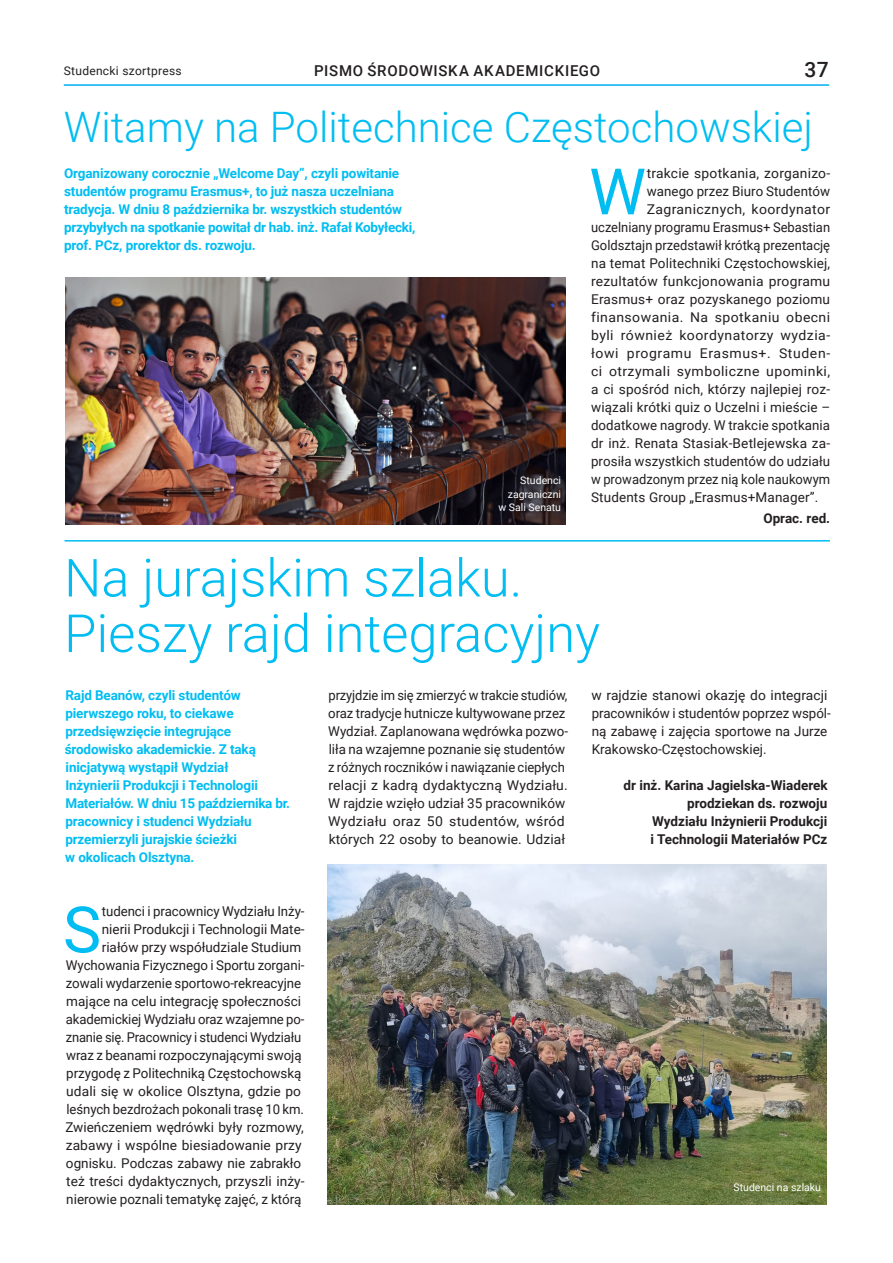
<style>
.page{position:relative;width:893px;height:1263px;background:#fff}
.page>*{position:absolute;margin:0;border:0;box-sizing:border-box;transform-origin:0 0}
._1__Tekst_akapitowy{font:64.2px "Roboto";color:#01bdf2}
.Nagłówek_1_st{font:300 52.5px/55.5px "Roboto";color:#01bdf2}
.Nagłówek_1_st-2{font:300 42px "Roboto";color:#01bdf2}
.t1{font:500 21px "Roboto";color:#231f20}
.t2{font:500 15px "Roboto";letter-spacing:.045em;color:#231f20}
._1__Tekst_akapitowy-2{font:13.5px/18px "Roboto";color:#231f20;text-align:right}
.Lead{font:700 13.5px/18px "Roboto";letter-spacing:-.01em;color:#01bdf2}
._1__Tekst_akapitowy-3{font:13.5px/18px "Roboto";color:#231f20;scale:.96 1}
.Autor{font:700 13.5px/18px "Roboto";color:#231f20}
._1__Tekst_akapitowy-4{font:13.5px "Roboto";letter-spacing:.03em;color:#231f20;scale:1.04 1}
._1__Tekst_akapitowy-5{font:13.5px "Roboto";letter-spacing:.035em;color:#231f20;scale:1.04 1}
._1__Tekst_akapitowy-6{font:13.5px "Roboto";letter-spacing:.04em;color:#231f20;scale:1.04 1}
._1__Tekst_akapitowy-7{font:13.5px "Roboto";letter-spacing:.025em;color:#231f20;scale:1.04 1}
.t3{font:12px "Roboto";letter-spacing:.025em;color:#231f20}
.Opis_zdjęcia_biały{font:10.5px/13.5px "Roboto";color:#fff;text-align:right}
</style>
<div class="page">
<hr style="left:64px;top:84px;width:765px;height:2px;background:#00aeef">
<img style="left:66px;top:278px;width:500px;height:247px">
<hr style="left:65px;top:540px;width:765px;height:1px;background:#01bdf2">
<img style="left:327px;top:864px;width:500px;height:340px">
<p class="t3" style="left:64px;top:63px;width:119px">Studencki szortpress</p>
<p class="t2" style="left:314px;top:60px;width:288px">PISMO ŚRODOWISKA AKADEMICKIEGO</p>
<h3 class="t1" style="left:804px;top:54px;width:26px">37</h3>
<p class="Nagłówek_1_st-2" style="left:64px;top:98px;width:751px">Witamy na Politechnice Częstochowskiej</p>
<p class="Lead" style="left:64px;top:164px;width:353px">Organizowany corocznie „Welcome Day”, czyli powitanie studentów programu Erasmus+, to już nasza uczelniana tradycja. W dniu 8 października br. wszystkich studentów przybyłych na spotkanie powitał dr hab. inż. Rafał Kobyłecki, prof. PCz, prorektor ds. rozwoju.</p>
<p class="_1__Tekst_akapitowy" style="left:589px;top:147px;width:58px">W</p>
<p class="_1__Tekst_akapitowy-2" style="left:647px;top:164px;width:185px">trakcie spotkania, zorganizo-</p>
<p class="_1__Tekst_akapitowy-2" style="left:647px;top:182px;width:185px">wanego przez Biuro Studentów</p>
<p class="_1__Tekst_akapitowy-7" style="left:647px;top:200px;width:178px">Zagranicznych, koordynator</p>
<p class="_1__Tekst_akapitowy-3" style="left:591px;top:218px;width:251px">uczelniany programu Erasmus+ Sebastian</p>
<p class="_1__Tekst_akapitowy-3" style="left:591px;top:236px;width:250px">Goldsztajn przedstawił krótką prezentację</p>
<p class="_1__Tekst_akapitowy-2" style="left:591px;top:254px;width:241px">na temat Politechniki Częstochowskiej,</p>
<p class="_1__Tekst_akapitowy-2" style="left:591px;top:272px;width:241px">rezultatów funkcjonowania programu</p>
<p class="_1__Tekst_akapitowy-2" style="left:591px;top:290px;width:241px">Erasmus+ oraz pozyskanego poziomu</p>
<p class="_1__Tekst_akapitowy-4" style="left:591px;top:308px;width:231px">finansowania. Na spotkaniu obecni</p>
<p class="_1__Tekst_akapitowy-5" style="left:591px;top:326px;width:231px">byli również koordynatorzy wydzia-</p>
<p class="_1__Tekst_akapitowy-6" style="left:591px;top:344px;width:231px">łowi programu Erasmus+. Studen-</p>
<p class="_1__Tekst_akapitowy-4" style="left:591px;top:362px;width:231px">ci otrzymali symboliczne upominki,</p>
<p class="_1__Tekst_akapitowy-2" style="left:591px;top:380px;width:241px">a ci spośród nich, którzy najlepiej roz-</p>
<p class="_1__Tekst_akapitowy-2" style="left:591px;top:398px;width:241px">wiązali krótki quiz o Uczelni i mieście –</p>
<p class="_1__Tekst_akapitowy-2" style="left:591px;top:416px;width:241px">dodatkowe nagrody. W trakcie spotkania</p>
<p class="_1__Tekst_akapitowy-2" style="left:591px;top:434px;width:241px">dr inż. Renata Stasiak-Betlejewska za-</p>
<p class="_1__Tekst_akapitowy-2" style="left:591px;top:452px;width:241px">prosiła wszystkich studentów do udziału</p>
<p class="_1__Tekst_akapitowy-3" style="left:591px;top:470px;width:251px">w prowadzonym przez nią kole naukowym</p>
<p class="_1__Tekst_akapitowy-2" style="left:591px;top:488px;width:229px">Students Group „Erasmus+Manager”.</p>
<p class="Autor" style="left:763px;top:509px;width:68px">Oprac. red.</p>
<p class="Opis_zdjęcia_biały" style="left:498px;top:473px;width:64px">Studenci zagraniczni w Sali Senatu</p>
<p class="Nagłówek_1_st" style="left:64px;top:548px;width:537px">Na jurajskim szlaku.<br>Pieszy rajd integracyjny</p>
<p class="Lead" style="left:65px;top:686px;width:227px">Rajd Beanów, czyli studentów pierwszego roku, to ciekawe przedsięwzięcie integrujące środowisko akademickie. Z taką inicjatywą wystąpił Wydział<br>Inżynierii Produkcji i Technologii<br>Materiałów. W dniu 15 października br. pracownicy i studenci Wydziału przemierzyli jurajskie ścieżki<br>w okolicach Olsztyna.</p>
<p class="_1__Tekst_akapitowy-3" style="left:328px;top:686px;width:252px">przyjdzie im się zmierzyć w trakcie studiów, oraz tradycje hutnicze kultywowane przez Wydział. Zaplanowana wędrówka pozwo&shy;liła na wzajemne poznanie się studentów z różnych roczników i nawiązanie ciepłych relacji z kadrą dydaktyczną Wydziału.<br>W rajdzie wzięło udział 35 pracowników Wydziału oraz 50 studentów, wśród których 22 osoby to beanowie. Udział</p>
<p class="_1__Tekst_akapitowy-2" style="left:592px;top:686px;width:241px;text-align:left">w rajdzie stanowi okazję do integracji pracowników i studentów poprzez wspól&shy;ną zabawę i zajęcia sportowe na Jurze Krakowsko-Częstochowskiej.</p>
<p class="Autor" style="left:623px;top:776px;width:206px">dr inż. Karina Jagielska-Wiaderek</p>
<p class="Autor" style="left:687px;top:794px;width:142px">prodziekan ds. rozwoju</p>
<p class="Autor" style="left:650px;top:812px;width:178px">Wydziału Inżynierii Produkcji i Technologii Materiałów PCz</p>
<p class="_1__Tekst_akapitowy" style="left:63px;top:885px;width:40px">S</p>
<p class="_1__Tekst_akapitowy-2" style="left:65px;top:902px;width:241px">tudenci i pracownicy Wydziału Inży-<br>nierii Produkcji i Technologii Mate&shy;riałów przy współudziale Studium Wychowania Fizycznego i Sportu zorgani&shy;zowali wydarzenie sportowo-rekreacyjne mające na celu integrację społeczności akademickiej Wydziału oraz wzajemne po&shy;znanie się. Pracownicy i studenci Wydziału wraz z beanami rozpoczynającymi swoją przygodę z Politechniką Częstochowską udali się w okolice Olsztyna, gdzie po leśnych bezdrożach pokonali trasę 10 km.<br>Zwieńczeniem wędrówki były rozmowy, zabawy i wspólne biesiadowanie przy ognisku. Podczas zabawy nie zabrakło też treści dydaktycznych, przyszli inży&shy;nierowie poznali tematykę zajęć, z którą</p>
<p class="Opis_zdjęcia_biały" style="left:733px;top:1180px;width:89px">Studenci na szlaku</p>
</div>
